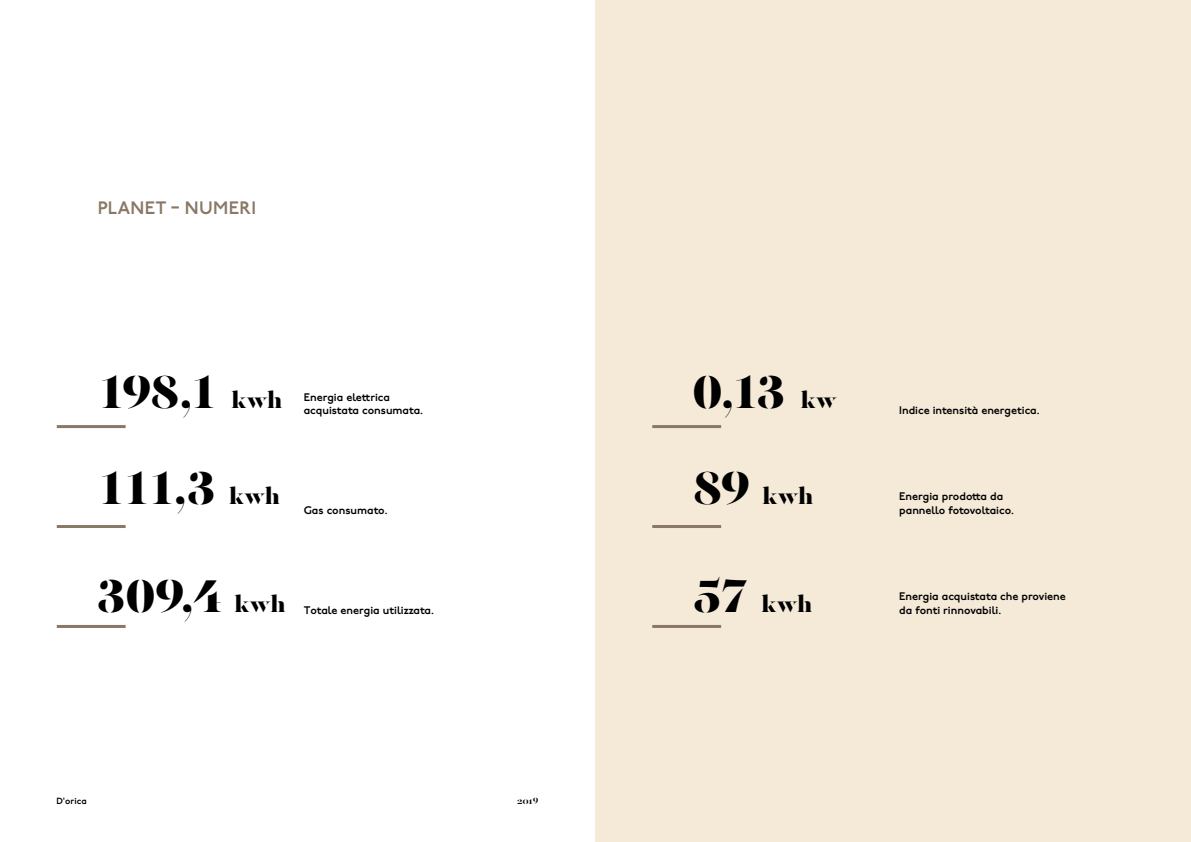
<style>
.page{position:relative;width:1191px;height:842px;background:#fff}
.page>*{position:absolute;margin:0;border:0;box-sizing:border-box;transform-origin:0 0}
.t1{font:900 48px "PF Regal Stencil Pro";letter-spacing:-.08em;color:#000}
.t2{font:900 24px "PF Regal Stencil Pro";color:#000}
.t3{font:600 18px "P22 Underground Pro";letter-spacing:.02em;color:#897866}
.t4{font:600 11px/14px "P22 Underground Pro";color:#000}
.t5{font:700 10px "PF Regal Stencil Pro";color:#000}
.t6{font:600 9px "P22 Underground Pro";letter-spacing:.015em;color:#000}
.s1{font-size:24px}
.s2{font-size:48px}
</style>
<div class="page">
<div style="left:595px;top:0;width:596px;height:842px;background:#f4ead7"></div>
<hr style="left:57px;top:425px;width:69px;height:3px;background:#897866">
<hr style="left:57px;top:525px;width:69px;height:3px;background:#897866">
<hr style="left:57px;top:625px;width:69px;height:3px;background:#897866">
<hr style="left:652px;top:425px;width:69px;height:3px;background:#897866">
<hr style="left:652px;top:525px;width:69px;height:3px;background:#897866">
<hr style="left:652px;top:625px;width:69px;height:3px;background:#897866">
<h3 class="t3" style="left:97px;top:195px;width:160px">PLANET – NUMERI</h3>
<h1 class="t1" style="left:97px;top:362px;width:187px">198,1 <span class="s1">kwh</span></h1>
<h1 class="t1" style="left:97px;top:458px;width:185px">111,3 <span class="s1">kwh</span></h1>
<p class="t4" style="left:304px;top:390px;width:121px;line-height:13.2px">Energia elettrica acquistata consumata.</p>
<p class="t4" style="left:304px;top:503px;width:85px">Gas consumato.</p>
<h1 class="t1" style="left:97px;top:566px;width:190px">309,4 <span class="s1">kwh</span></h1>
<p class="t4" style="left:304px;top:603px;width:132px">Totale energia utilizzata.</p>
<p class="t6" style="left:56px;top:794px;width:32px">D'orica</p>
<p class="t5" style="left:517px;top:795px;width:23px">2019</p>
<h1 class="t1" style="left:692px;top:362px;width:145px">0,13 <span class="s1">kw</span></h1>
<h2 class="t2" style="left:692px;top:481px;width:122px"><span class="s2">89</span> kwh</h2>
<h2 class="t2" style="left:692px;top:589px;width:121px"><span class="s2">57</span> kwh</h2>
<p class="t4" style="left:899px;top:403px;width:142px">Indice intensità energetica.</p>
<p class="t4" style="left:899px;top:489px;width:116px">Energia prodotta da pannello fotovoltaico.</p>
<p class="t4" style="left:899px;top:589px;width:168px">Energia acquistata che proviene da fonti rinnovabili.</p>
</div>
